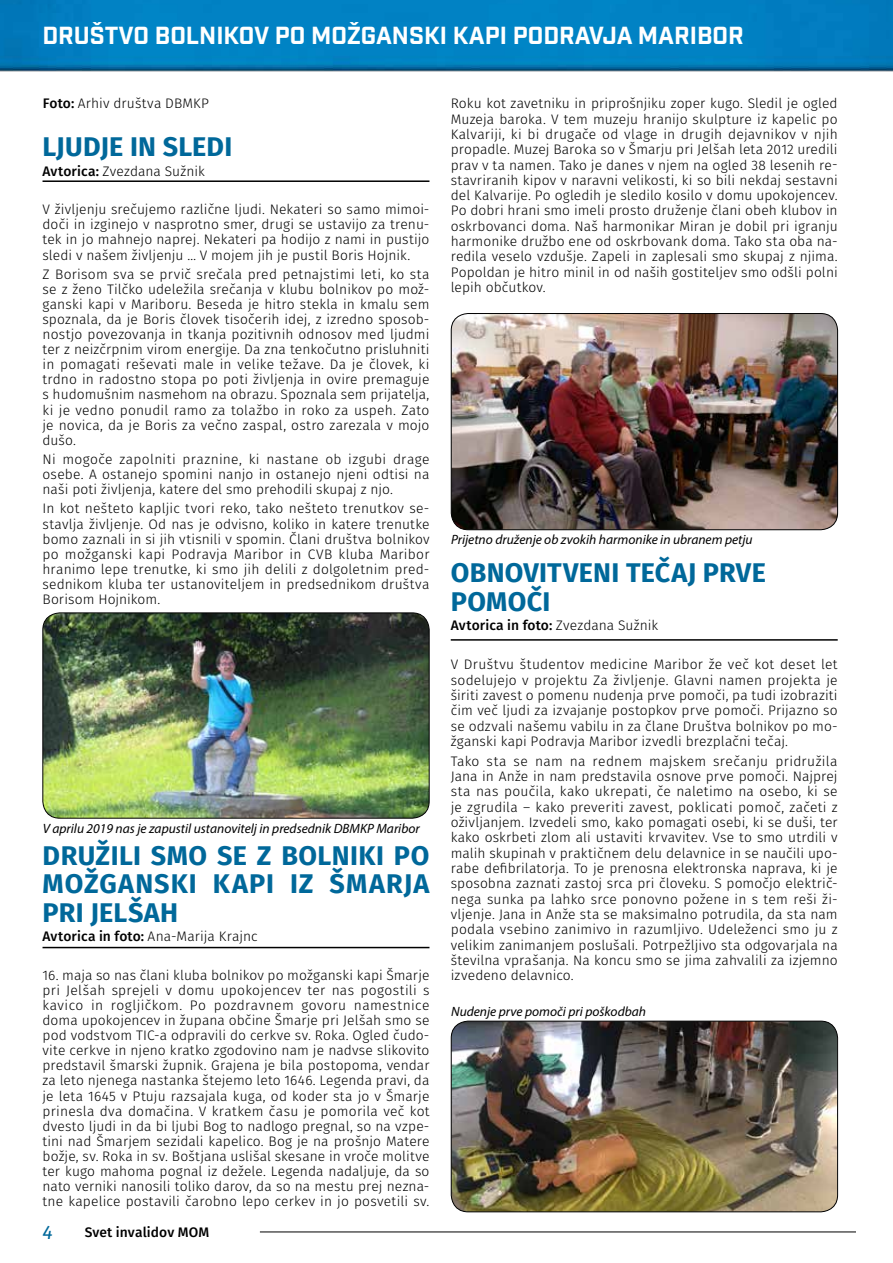
<style>
.page{position:relative;width:893px;height:1263px;background:#fff}
.page>*{position:absolute;margin:0;border:0;box-sizing:border-box;transform-origin:0 0}
.t1{font:700 27px/28.5px "Fira Sans";letter-spacing:.015em;color:#00689a;text-align:justify}
.t2{font:700 24px "Industry";color:#fff}
.t3{font:italic 19.5px "Fira Sans";color:#00689a}
.t4{font:300 13.8px/15px "Fira Sans";letter-spacing:.005em;color:#000;text-align:justify}
.t5{font:500 13.8px "Fira Sans";letter-spacing:.005em;color:#000}
.t6{font:italic 13.5px "Myriad Pro";color:#000}
.s1{font-weight:500}
.s2{font-weight:300}
</style>
<div class="page">
<img style="left:0;top:0;width:893px;height:1233px">
<hr style="left:260px;top:1232px;width:596px;height:1px;background:#000">
<hr style="left:43px;top:180px;width:386px;height:2px;background:#000">
<hr style="left:43px;top:947px;width:386px;height:1px;background:#000">
<hr style="left:451px;top:639px;width:387px;height:2px;background:#000">
<hr style="left:461px;top:544px;width:389px;height:1px;background:#fff">
<img style="left:43px;top:613px;width:386px;height:205px">
<div style="left:43px;top:613px;width:386px;height:205px;border:1px solid #000;border-radius:17px"></div>
<img style="left:451px;top:1021px;width:386px;height:191px">
<div style="left:451px;top:1021px;width:387px;height:191px;border:1px solid #000;border-radius:17px"></div>
<img style="left:451px;top:313px;width:387px;height:217px">
<div style="left:451px;top:313px;width:387px;height:217px;border:1px solid #000;border-radius:17px"></div>
<h2 class="t2" style="left:43px;top:21px;width:703px">DRUŠTVO BOLNIKOV PO MOŽGANSKI KAPI PODRAVJA MARIBOR</h2>
<p class="t4" style="left:43px;top:96px;width:168px"><span class="s1">Foto:</span> Arhiv društva DBMKP</p>
<h1 class="t1" style="left:43px;top:133px;width:191px">LJUDJE IN SLEDI</h1>
<p class="t4" style="left:43px;top:163px;width:164px"><span class="s1">Avtorica:</span> Zvezdana Sužnik</p>
<p class="t4" style="left:43px;top:202px;width:388px">V življenju srečujemo različne ljudi. Nekateri so samo mimoi&shy;doči in izginejo v nasprotno smer, drugi se ustavijo za trenu&shy;tek in jo mahnejo naprej. Nekateri pa hodijo z nami in pustijo sledi v našem življenju … V mojem jih je pustil Boris Hojnik.</p>
<p class="t4" style="left:43px;top:266px;width:388px">Z Borisom sva se prvič srečala pred petnajstimi leti, ko sta se z ženo Tilčko udeležila srečanja v klubu bolnikov po mož&shy;ganski kapi v Mariboru. Beseda je hitro stekla in kmalu sem spoznala, da je Boris človek tisočerih idej, z izredno sposob&shy;nostjo povezovanja in tkanja pozitivnih odnosov med ljudmi ter z neizčrpnim virom energije. Da zna tenkočutno prisluhniti in pomagati reševati male in velike težave. Da je človek, ki trdno in radostno stopa po poti življenja in ovire premaguje s hudomušnim nasmehom na obrazu. Spoznala sem prijatelja, ki je vedno ponudil ramo za tolažbo in roko za uspeh. Zato je novica, da je Boris za večno zaspal, ostro zarezala v mojo dušo.</p>
<p class="t4" style="left:43px;top:452px;width:388px">Ni mogoče zapolniti praznine, ki nastane ob izgubi drage osebe. A ostanejo spomini nanjo in ostanejo njeni odtisi na naši poti življenja, katere del smo prehodili skupaj z njo.</p>
<p class="t4" style="left:43px;top:501px;width:388px">In kot nešteto kapljic tvori reko, tako nešteto trenutkov se&shy;stavlja življenje. Od nas je odvisno, koliko in katere trenutke bomo zaznali in si jih vtisnili v spomin. Člani društva bolnikov po možganski kapi Podravja Maribor in CVB kluba Maribor hranimo lepe trenutke, ki smo jih delili z dolgoletnim pred&shy;sednikom kluba ter ustanoviteljem in predsednikom društva Borisom Hojnikom.</p>
<p class="t6" style="left:43px;top:820px;width:379px">V aprilu 2019 nas je zapustil ustanovitelj in predsednik DBMKP Maribor</p>
<h1 class="t1" style="left:43px;top:841px;width:388px">DRUŽILI SMO SE Z BOLNIKI PO MOŽGANSKI KAPI IZ ŠMARJA PRI JELŠAH</h1>
<p class="t4" style="left:43px;top:929px;width:217px"><span class="s1">Avtorica in foto:</span> Ana-Marija Krajnc</p>
<p class="t4" style="left:43px;top:967px;width:388px">16. maja so nas člani kluba bolnikov po možganski kapi Šmarje pri Jelšah sprejeli v domu upokojencev ter nas pogostili s kavico in rogljičkom. Po pozdravnem govoru namestnice doma upokojencev in župana občine Šmarje pri Jelšah smo se pod vodstvom TIC-a odpravili do cerkve sv. Roka. Ogled čudo&shy;vite cerkve in njeno kratko zgodovino nam je nadvse slikovito predstavil šmarski župnik. Grajena je bila postopoma, vendar za leto njenega nastanka štejemo leto 1646. Legenda pravi, da je leta 1645 v Ptuju razsajala kuga, od koder sta jo v Šmarje prinesla dva domačina. V kratkem času je pomorila več kot dvesto ljudi in da bi ljubi Bog to nadlogo pregnal, so na vzpe&shy;tini nad Šmarjem sezidali kapelico. Bog je na prošnjo Matere božje, sv. Roka in sv. Boštjana uslišal skesane in vroče molitve ter kugo mahoma pognal iz dežele. Legenda nadaljuje, da so nato verniki nanosili toliko darov, da so na mestu prej nezna&shy;tne kapelice postavili čarobno lepo cerkev in jo posvetili sv.</p>
<h3 class="t3" style="left:43px;top:1219px;width:12px">4</h3>
<p class="t5" style="left:85px;top:1222px;width:126px">Svet invalidov MOM</p>
<p class="t4" style="left:451px;top:96px;width:388px">Roku kot zavetniku in priprošnjiku zoper kugo. Sledil je ogled Muzeja baroka. V tem muzeju hranijo skulpture iz kapelic po Kalvariji, ki bi drugače od vlage in drugih dejavnikov v njih propadle. Muzej Baroka so v Šmarju pri Jelšah leta 2012 uredili prav v ta namen. Tako je danes v njem na ogled 38 lesenih re&shy;stavriranih kipov v naravni velikosti, ki so bili nekdaj sestavni del Kalvarije. Po ogledih je sledilo kosilo v domu upokojencev.<br>Po dobri hrani smo imeli prosto druženje člani obeh klubov in oskrbovanci doma. Naš harmonikar Miran je dobil pri igranju harmonike družbo ene od oskrbovank doma. Tako sta oba na&shy;redila veselo vzdušje. Zapeli in zaplesali smo skupaj z njima.<br>Popoldan je hitro minil in od naših gostiteljev smo odšli polni lepih občutkov.</p>
<p class="t6" style="left:451px;top:531px;width:303px">Prijetno druženje ob zvokih harmonike in ubranem petju</p>
<h1 class="t1" style="left:451px;top:558px;width:317px">OBNOVITVENI TEČAJ PRVE<br>POMOČI</h1>
<p class="t5" style="left:451px;top:616px;width:209px">Avtorica in foto: <span class="s2">Zvezdana Sužnik</span></p>
<p class="t4" style="left:451px;top:657px;width:388px">V Društvu študentov medicine Maribor že več kot deset let sodelujejo v projektu Za življenje. Glavni namen projekta je širiti zavest o pomenu nudenja prve pomoči, pa tudi izobraziti čim več ljudi za izvajanje postopkov prve pomoči. Prijazno so se odzvali našemu vabilu in za člane Društva bolnikov po mo&shy;žganski kapi Podravja Maribor izvedli brezplačni tečaj.</p>
<p class="t4" style="left:451px;top:753px;width:388px">Tako sta se nam na rednem majskem srečanju pridružila Jana in Anže in nam predstavila osnove prve pomoči. Najprej sta nas poučila, kako ukrepati, če naletimo na osebo, ki se je zgrudila – kako preveriti zavest, poklicati pomoč, začeti z oživljanjem. Izvedeli smo, kako pomagati osebi, ki se duši, ter kako oskrbeti zlom ali ustaviti krvavitev. Vse to smo utrdili v malih skupinah v praktičnem delu delavnice in se naučili upo&shy;rabe defibrilatorja. To je prenosna elektronska naprava, ki je sposobna zaznati zastoj srca pri človeku. S pomočjo električ&shy;nega sunka pa lahko srce ponovno požene in s tem reši ži&shy;vljenje. Jana in Anže sta se maksimalno potrudila, da sta nam podala vsebino zanimivo in razumljivo. Udeleženci smo ju z velikim zanimanjem poslušali. Potrpežljivo sta odgovarjala na številna vprašanja. Na koncu smo se jima zahvalili za izjemno izvedeno delavnico.</p>
<p class="t6" style="left:451px;top:1003px;width:196px">Nudenje prve pomoči pri poškodbah</p>
</div>
